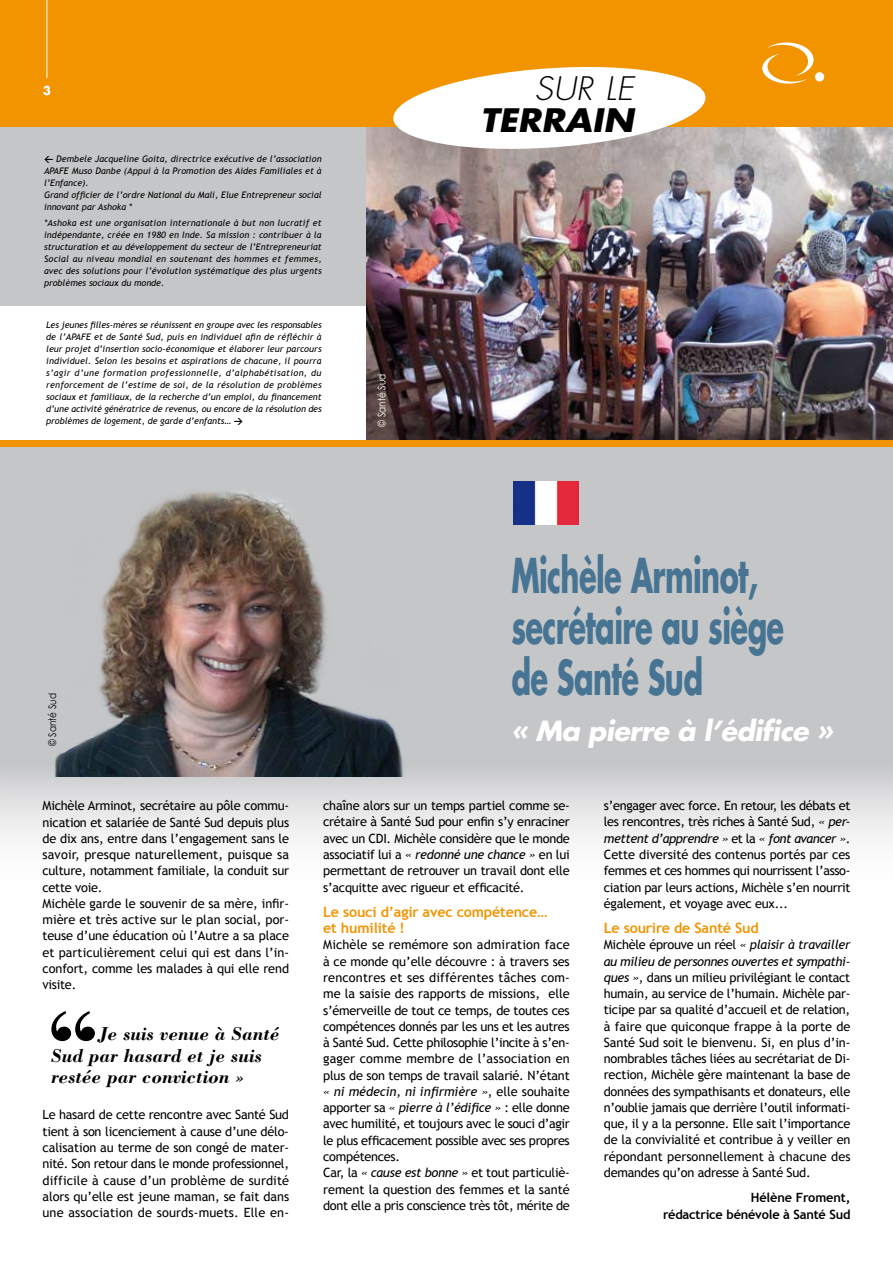
<style>
.page{position:relative;width:893px;height:1263px;background:#fff}
.page>*{position:absolute;margin:0;border:0;box-sizing:border-box;transform-origin:0 0}
.t1{font:700 46.8px/51px "Futura";letter-spacing:-.02em;color:#467492;scale:.62 1}
.t2{font:italic 700 31.5px "Futura";color:#000;scale:1.1 1}
.t3{font:italic 300 31.5px "Futura";color:#000;scale:1.1 1}
.t4{font:italic 700 27px "Futura";letter-spacing:-.02em;color:#fff}
.t5{font:italic 700 19.2px/21.6px "Bodoni";color:#000}
.t6{font:700 14.25px/16.5px "Trebuchet MS";letter-spacing:-.01em;color:#f29400}
.t7{font:12.75px/16.2px "Trebuchet MS";letter-spacing:-.015em;color:#000;text-align:justify}
.t8{font:700 12.75px/16.5px "Trebuchet MS";letter-spacing:-.015em;color:#000;text-align:right}
.t9{font:700 12px "Futura";color:#fff}
.t10{font:10.5px "Century Gothic";color:#000;scale:.85 1}
.t11{font:10.5px "Century Gothic";color:#fff;scale:.85 1}
.t12{font:italic 9px/12px "Trebuchet MS";color:#000;text-align:justify}
.s1{font-family:"DIN";font-weight:700;font-style:normal}
.s2{font-style:italic}
</style>
<div class="page">
<div style="left:0;top:126px;width:368px;height:180px;background:#c5c6c8"></div>
<img style="left:366px;top:126px;width:527px;height:315px">
<div style="left:0;top:0;width:893px;height:126px;background:#f29400"></div>
<hr style="left:47px;top:0;width:1px;height:78px;background:#fff">
<div style="left:815px;top:72px;width:9px;height:9px;background:#fff;border-radius:50%"></div>
<svg style="left:762px;top:43px;width:52px;height:41px"></svg>
<svg style="left:392px;top:67px;width:315px;height:86px"></svg>
<svg style="left:0;top:447px;width:893px;height:394px;fill:#c5c6c8"></svg>
<img style="left:43px;top:476px;width:373px;height:301px">
<div style="left:0;top:441px;width:893px;height:6px;background:#f29400"></div>
<svg style="left:51px;top:1011px;width:44px;height:30px"></svg>
<img style="left:514px;top:481px;width:64px;height:43px">
<p class="t9" style="left:43px;top:83px;width:10px">3</p>
<p class="t12" style="left:44px;top:153px;width:279px;text-align:left"><span class="s1">&lt;</span> Dembele Jacqueline Goita, directrice exécutive de l’association APAFE Muso Danbe (Appui à la Promotion des Aides Familiales et à l’Enfance).<br>Grand officier de l’ordre National du Mali, Elue Entrepreneur social innovant par Ashoka *</p>
<p class="t12" style="left:44px;top:217px;width:279px">*Ashoka est une organisation internationale à but non lucratif et indépendante, créée en 1980 en Inde. Sa mission : contribuer à la structuration et au développement du secteur de l’Entrepreneuriat Social au niveau mondial en soutenant des hommes et femmes, avec des solutions pour l’évolution systématique des plus urgents problèmes sociaux du monde.</p>
<p class="t12" style="left:46px;top:319px;width:277px">Les jeunes filles-mères se réunissent en groupe avec les responsables de l’APAFE et de Santé Sud, puis en individuel afin de réfléchir à leur projet d’insertion socio-économique et élaborer leur parcours individuel. Selon les besoins et aspirations de chacune, il pourra s’agir d’une formation professionnelle, d’alphabétisation, du renforcement de l’estime de soi, de la résolution de problèmes sociaux et familiaux, de la recherche d’un emploi, du financement d’une activité génératrice de revenus, ou encore de la résolution des problèmes de logement, de garde d’enfants… <span class="s1">&gt;</span></p>
<p class="t11" style="left:375px;top:427px;width:64px;rotate:-90deg">© Santé Sud</p>
<p class="t10" style="left:46px;top:746px;width:64px;rotate:-90deg">© Santé Sud</p>
<h2 class="t3" style="left:534px;top:69px;width:92px">SUR LE</h2>
<h2 class="t2" style="left:480px;top:98px;width:141px">TERRAIN</h2>
<h1 class="t1" style="left:511px;top:548px;width:442px">Michèle Arminot, secrétaire au siège de Santé Sud</h1>
<h3 class="t4" style="left:511px;top:712px;width:323px">« Ma pierre à l’édifice »</h3>
<p class="t7" style="left:43px;top:798px;width:248px;text-align:left">Michèle Arminot, secrétaire au pôle commu&shy;nication et salariée de Santé Sud depuis plus de dix ans, entre dans l’engagement sans le savoir, presque naturellement, puisque sa culture, notamment familiale, la conduit sur cette voie.<br>Michèle garde le souvenir de sa mère, infir&shy;mière et très active sur le plan social, por&shy;teuse d’une éducation où l’Autre a sa place et particulièrement celui qui est dans l’in&shy;confort, comme les malades à qui elle rend visite.</p>
<h3 class="t5" style="left:51px;top:1023px;width:230px;text-indent:48px">Je suis venue à Santé<br>Sud par hasard et je suis restée par conviction »</h3>
<p class="t7" style="left:43px;top:1107px;width:248px">Le hasard de cette rencontre avec Santé Sud tient à son licenciement à cause d’une délo&shy;calisation au terme de son congé de mater&shy;nité. Son retour dans le monde professionnel, difficile à cause d’un problème de surdité alors qu’elle est jeune maman, se fait dans une association de sourds-muets. Elle en-</p>
<p class="t7" style="left:323px;top:798px;width:248px">chaîne alors sur un temps partiel comme se&shy;crétaire à Santé Sud pour enfin s’y enraciner avec un CDI. Michèle considère que le monde associatif lui a <span class="s2">« redonné une chance »</span> en lui permettant de retrouver un travail dont elle s’acquitte avec rigueur et efficacité.</p>
<p class="t6" style="left:323px;top:903px;width:226px">Le souci d’agir avec compétence… et humilité !</p>
<p class="t7" style="left:323px;top:937px;width:248px;text-align:left">Michèle se remémore son admiration face à ce monde qu’elle découvre : à travers ses rencontres et ses différentes tâches com&shy;me la saisie des rapports de missions, elle s’émerveille de tout ce temps, de toutes ces compétences donnés par les uns et les autres à Santé Sud. Cette philosophie l’incite à s’en&shy;gager comme membre de l’association en plus de son temps de travail salarié. N’étant <span class="s2">« ni médecin, ni infirmière »</span>, elle souhaite apporter sa <span class="s2">« pierre à l’édifice »</span> : elle donne avec humilité, et toujours avec le souci d’agir le plus efficacement possible avec ses propres compétences.<br>Car, la <span class="s2">« cause est bonne »</span> et tout particuliè&shy;rement la question des femmes et la santé dont elle a pris conscience très tôt, mérite de</p>
<p class="t7" style="left:604px;top:798px;width:248px">s’engager avec force. En retour, les débats et les rencontres, très riches à Santé Sud, <span class="s2">« per&shy;mettent d’apprendre »</span> et la <span class="s2">« font avancer »</span>.<br>Cette diversité des contenus portés par ces femmes et ces hommes qui nourrissent l’asso&shy;ciation par leurs actions, Michèle s’en nourrit également, et voyage avec eux...</p>
<p class="t6" style="left:604px;top:920px;width:156px">Le sourire de Santé Sud</p>
<p class="t7" style="left:604px;top:937px;width:248px">Michèle éprouve un réel <span class="s2">« plaisir à travailler au milieu de personnes ouvertes et sympathi&shy;ques »</span>, dans un milieu privilégiant le contact humain, au service de l’humain. Michèle par&shy;ticipe par sa qualité d’accueil et de relation, à faire que quiconque frappe à la porte de Santé Sud soit le bienvenu. Si, en plus d’in&shy;nombrables tâches liées au secrétariat de Di&shy;rection, Michèle gère maintenant la base de données des sympathisants et donateurs, elle n’oublie jamais que derrière l’outil informati&shy;que, il y a la personne. Elle sait l’importance de la convivialité et contribue à y veiller en répondant personnellement à chacune des demandes qu’on adresse à Santé Sud.</p>
<p class="t8" style="left:663px;top:1189px;width:189px">Hélène Froment,<br>rédactrice bénévole à Santé Sud</p>
</div>
